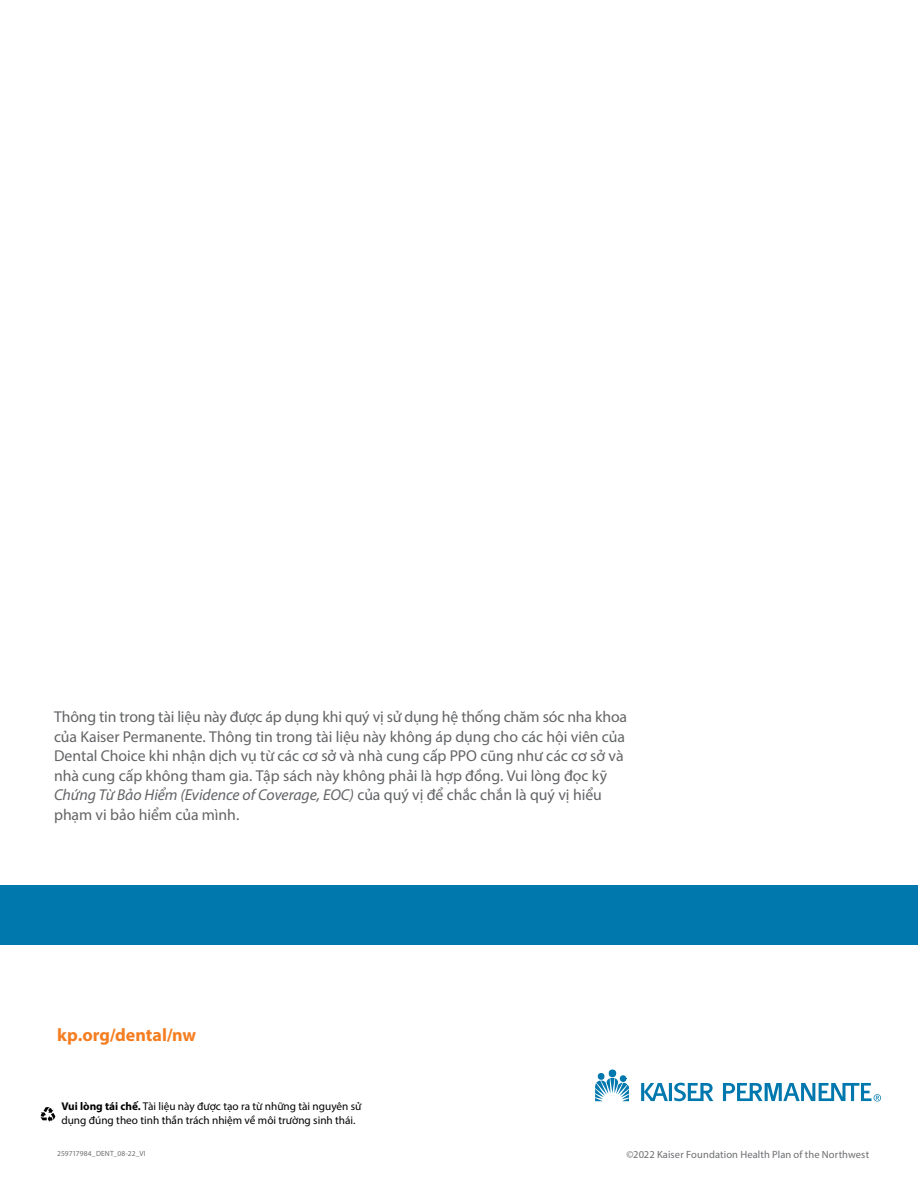
<style>
.page{position:relative;width:918px;height:1188px;background:#fff}
.page>*{position:absolute;margin:0;border:0;box-sizing:border-box;transform-origin:0 0}
.t1{font:700 18px "Myriad Pro";color:#f57d20}
.t2{font:15.75px/19.5px "Myriad Pro";letter-spacing:-.005em;color:#636466}
.t3{font:11.25px/13.5px "Myriad Pro";color:#000}
.t4{font:10.5px "Myriad Pro";letter-spacing:.01em;color:#6d6e71}
.t5{font:7.5px "Myriad Pro";letter-spacing:.015em;color:#6d6e71}
.s1{font-style:italic}
.s2{font-weight:700}
</style>
<div class="page">
<svg style="left:40px;top:1107px;width:15px;height:15px"></svg>
<svg style="left:595px;top:1072px;width:34px;height:29px"></svg>
<div style="left:609px;top:1070px;width:7px;height:7px;background:#0078ae;border-radius:50%"></div>
<hr style="left:669px;top:1083px;width:3px;height:18px;background:#0078ae">
<svg style="left:641px;top:1083px;width:27px;height:18px"></svg>
<svg style="left:674px;top:1083px;width:39px;height:18px"></svg>
<svg style="left:723px;top:1083px;width:158px;height:19px"></svg>
<div style="left:0;top:886px;width:918px;height:59px;background:#0078ae"></div>
<p class="t2" style="left:54px;top:707px;width:575px">Thông tin trong tài liệu này được áp dụng khi quý vị sử dụng hệ thống chăm sóc nha khoa của Kaiser Permanente. Thông tin trong tài liệu này không áp dụng cho các hội viên của Dental Choice khi nhận dịch vụ từ các cơ sở và nhà cung cấp PPO cũng như các cơ sở và nhà cung cấp không tham gia. Tập sách này không phải là hợp đồng. Vui lòng đọc kỹ <span class="s1">Chứng Từ Bảo Hiểm (Evidence of Coverage, EOC)</span> của quý vị để chắc chắn là quý vị hiểu phạm vi bảo hiểm của mình.</p>
<p class="t1" style="left:57px;top:1023px;width:141px">kp.org/dental/nw</p>
<p class="t3" style="left:61px;top:1099px;width:302px"><span class="s2">Vui lòng tái chế.</span> Tài liệu này được tạo ra từ những tài nguyên sử dụng đúng theo tinh thần trách nhiệm về môi trường sinh thái.</p>
<p class="t5" style="left:57px;top:1148px;width:90px">259717984_DENT_08-22_VI</p>
<p class="t4" style="left:626px;top:1148px;width:244px">©2022 Kaiser Foundation Health Plan of the Northwest</p>
</div>
